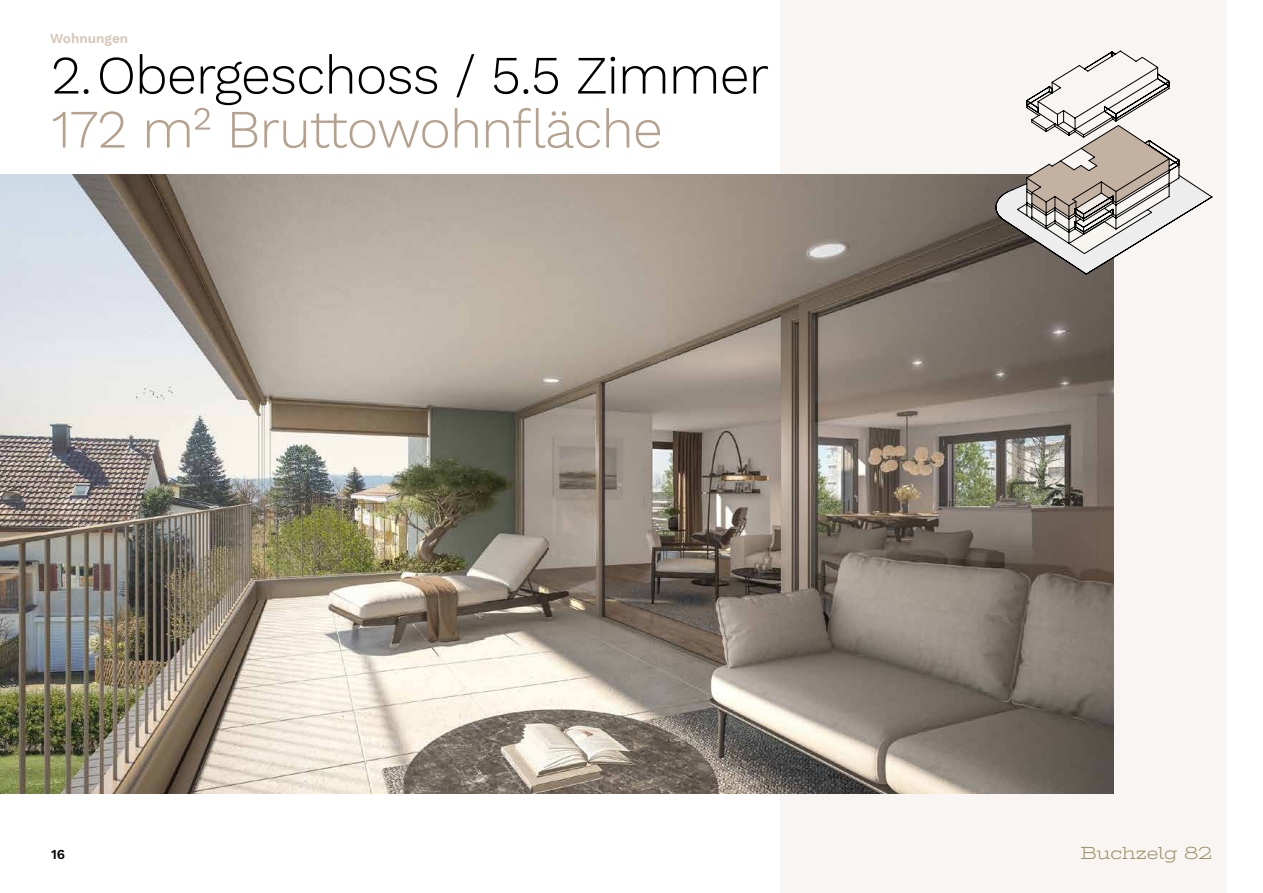
<style>
.page{position:relative;width:1263px;height:893px;background:#fff}
.page>*{position:absolute;margin:0;border:0;box-sizing:border-box;transform-origin:0 0}
.t1{font:300 54px "Work Sans";letter-spacing:-.02em;color:#000}
.t2{font:300 54px "Work Sans";letter-spacing:-.02em;color:#b5a18c}
.t3{font:18px "Stint Ultra Expanded";color:#a09a6b}
.t4{font:600 13.5px "Work Sans";color:#d5c6b5}
.t5{font:600 13.5px "Work Sans";color:#000}
</style>
<div class="page">
<div style="left:780px;top:0;width:447px;height:893px;background:#f8f5f3"></div>
<img style="left:0;top:174px;width:1114px;height:619px">
<svg style="left:1026px;top:51px;width:144px;height:74px"></svg>
<svg style="left:996px;top:125px;width:216px;height:149px"></svg>
<p class="t4" style="left:50px;top:30px;width:80px">Wohnungen</p>
<p class="t1" style="left:51px;top:43px;width:719px">2.Obergeschoss / 5.5 Zimmer</p>
<p class="t2" style="left:51px;top:97px;width:613px">172 m² Bruttowohnfläche</p>
<p class="t5" style="left:51px;top:846px;width:16px">16</p>
<p class="t3" style="left:1080px;top:843px;width:133px">Buchzelg 82</p>
</div>
